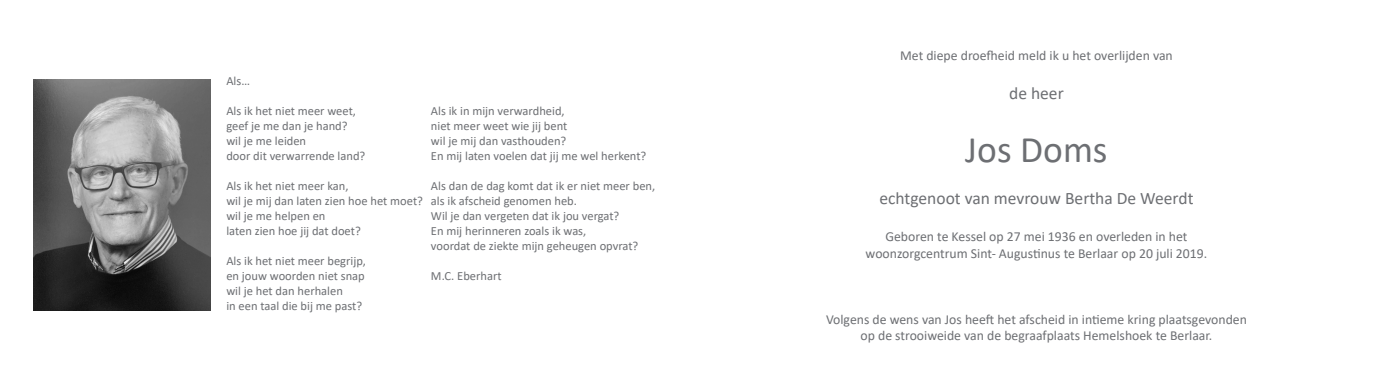
<style>
.page{position:relative;width:1382px;height:390px;background:#fff}
.page>*{position:absolute;margin:0;border:0;box-sizing:border-box;transform-origin:0 0}
.t1{font:37.5px "Calibri";color:#6d6f73}
.t2{font:17.5px "Calibri";color:#6d6f73}
.t3{font:13.75px "Calibri";color:#6d6f73}
.t4{font:12.5px "Calibri";color:#6d6f73}
</style>
<div class="page">
<img style="left:33px;top:80px;width:177px;height:230px">
<p class="t4" style="left:226px;top:72px;width:25px">Als…</p>
<p class="t4" style="left:226px;top:102px;width:131px">Als ik het niet meer weet,</p>
<p class="t4" style="left:226px;top:117px;width:123px">geef je me dan je hand?</p>
<p class="t4" style="left:226px;top:132px;width:81px">wil je me leiden</p>
<p class="t4" style="left:226px;top:147px;width:141px">door dit verwarrende land?</p>
<p class="t4" style="left:226px;top:177px;width:124px">Als ik het niet meer kan,</p>
<p class="t4" style="left:226px;top:192px;width:198px">wil je mij dan laten zien hoe het moet?</p>
<p class="t4" style="left:226px;top:207px;width:101px">wil je me helpen en</p>
<p class="t4" style="left:226px;top:222px;width:136px">laten zien hoe jij dat doet?</p>
<p class="t4" style="left:226px;top:252px;width:141px">Als ik het niet meer begrijp,</p>
<p class="t4" style="left:226px;top:267px;width:140px">en jouw woorden niet snap</p>
<p class="t4" style="left:226px;top:282px;width:118px">wil je het dan herhalen</p>
<p class="t4" style="left:226px;top:297px;width:137px">in een taal die bij me past?</p>
<p class="t4" style="left:431px;top:102px;width:135px">Als ik in mijn verwardheid,</p>
<p class="t4" style="left:431px;top:117px;width:138px">niet meer weet wie jij bent</p>
<p class="t4" style="left:431px;top:132px;width:137px">wil je mij dan vasthouden?</p>
<p class="t4" style="left:431px;top:147px;width:217px">En mij laten voelen dat jij me wel herkent?</p>
<p class="t4" style="left:431px;top:177px;width:226px">Als dan de dag komt dat ik er niet meer ben,</p>
<p class="t4" style="left:431px;top:192px;width:147px">als ik afscheid genomen heb.</p>
<p class="t4" style="left:431px;top:207px;width:190px">Wil je dan vergeten dat ik jou vergat?</p>
<p class="t4" style="left:431px;top:222px;width:157px">En mij herinneren zoals ik was,</p>
<p class="t4" style="left:431px;top:237px;width:209px">voordat de ziekte mijn geheugen opvrat?</p>
<p class="t4" style="left:431px;top:267px;width:72px">M.C. Eberhart</p>
<p class="t3" style="left:900px;top:46px;width:274px">Met diepe droefheid meld ik u het overlijden van</p>
<p class="t2" style="left:1009px;top:81px;width:56px">de heer</p>
<p class="t1" style="left:965px;top:123px;width:144px">Jos Doms</p>
<p class="t2" style="left:879px;top:186px;width:316px">echtgenoot van mevrouw Bertha De Weerdt</p>
<p class="t3" style="left:885px;top:227px;width:304px">Geboren te Kessel op 27 mei 1936 en overleden in het</p>
<p class="t3" style="left:866px;top:244px;width:343px">woonzorgcentrum Sint- Augustinus te Berlaar op 20 juli 2019.</p>
<p class="t3" style="left:826px;top:310px;width:422px">Volgens de wens van Jos heeft het afscheid in intieme kring plaatsgevonden</p>
<p class="t3" style="left:861px;top:326px;width:353px">op de strooiweide van de begraafplaats Hemelshoek te Berlaar.</p>
</div>
